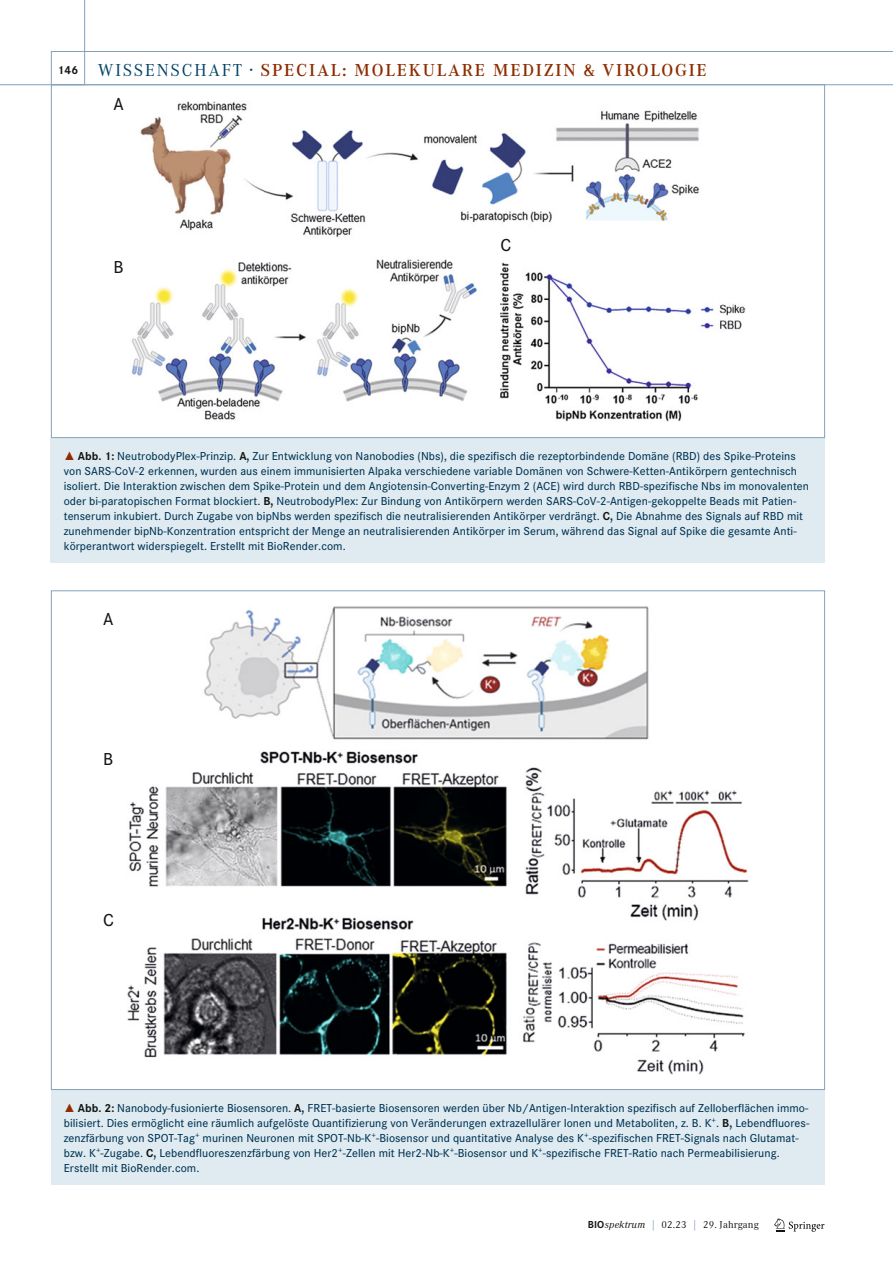
<style>
.page{position:relative;width:893px;height:1263px;background:#fff}
.page>*{position:absolute;margin:0;border:0;box-sizing:border-box;transform-origin:0 0}
.t1{font:600 18px "Corporate A";letter-spacing:.1em;color:#8d2d00}
.t2{font:500 18px "Corporate S";color:#131413}
.t3{font:500 12px/15px "Corporate S";letter-spacing:.005em;color:#003252}
.t4{font:10.5px "Corporate A";letter-spacing:.015em;color:#131413}
.s1{font-family:"Corporate S";font-weight:700;font-size:12px;color:#131413}
.s2{font-weight:400;color:#004264}
.s3{font-family:"The Sans Expert";font-weight:400;color:#8d2d00}
.s4{font-weight:700;color:#131413}
.s5{font-weight:700}
.s6{font-family:"Corporate S";font-weight:700}
.s7{font-style:italic}
.s8{color:#658ba6}
</style>
<div class="page">
<svg style="left:774px;top:1218px;width:50px;height:14px"></svg>
<div style="left:51px;top:1090px;width:774px;height:94px;background:#dfebf1"></div>
<img style="left:127px;top:606px;width:622px;height:469px">
<div style="left:51px;top:438px;width:774px;height:124px;background:#dfebf1"></div>
<img style="left:131px;top:101px;width:614px;height:320px">
<svg style="left:0;top:0;width:85px;height:85px"></svg>
<div style="left:51px;top:51px;width:842px;height:34px;border:1px solid #84a2ba"></div>
<h1 class="t1" style="left:58px;top:63px;width:651px"><span class="s1">146</span> <span class="s2">WISSENSCHAFT ·</span> SPECIAL: MOLEKULARE MEDIZIN &amp; VIROLOGIE</h1>
<h1 class="t2" style="left:113px;top:98px;width:12px">A</h1>
<h1 class="t2" style="left:113px;top:261px;width:12px">B</h1>
<h1 class="t2" style="left:500px;top:239px;width:12px">C</h1>
<p class="t3" style="left:64px;top:449px;width:747px"><span class="s3">˚</span> <span class="s4">Abb. 1:</span> NeutrobodyPlex-Prinzip. <span class="s4">A</span><span class="s5">,</span> Zur Entwicklung von Nanobodies (Nbs), die spezifisch die rezeptorbindende Domäne (RBD) des Spike-Proteins von SARS-CoV-2 erkennen, wurden aus einem immunisierten Alpaka verschiedene variable Domänen von Schwere-Ketten-Antikörpern gentechnisch isoliert. Die Interaktion zwischen dem Spike-Protein und dem Angiotensin-Convert ing-Enzym 2 (ACE) wird durch RBD-spezifische Nbs im monovalenten oder bi-paratopischen Format blockiert. <span class="s4">B,</span> NeutrobodyPlex: Zur Bindung von Antikörpern werden SARS-CoV-2-Antigen-gekoppelte Beads mit Patien&shy;tenserum inkubiert. Durch Zugabe von bipNbs werden spezifisch die neutralisierenden Antikörper verdrängt. <span class="s4">C</span><span class="s5">,</span> Die Abnahme des Signals auf RBD mit zunehmender bipNb-Konzentration entspricht der Menge an neutralisierenden Antikörper im Serum, während das Signal auf Spike die gesamte Anti&shy;körperantwort widerspiegelt. Erstellt mit BioRender.com.</p>
<h1 class="t2" style="left:103px;top:613px;width:12px">A</h1>
<h1 class="t2" style="left:103px;top:752px;width:12px">B</h1>
<h1 class="t2" style="left:103px;top:914px;width:12px">C</h1>
<p class="t3" style="left:64px;top:1101px;width:747px"><span class="s3">˚</span> <span class="s4">Abb. 2:</span> Nanobody-fusionierte Biosensoren. <span class="s4">A</span><span class="s5">,</span> FRET-basierte Biosensoren werden über Nb/Antigen-Interaktion spezifisch auf Zelloberflächen immo&shy;bilisiert. Dies ermöglicht eine räumlich aufgelöste Quantifizierung von Veränderungen extrazellulärer Ionen und Metaboliten, z. B. K<sup>+</sup>. <span class="s4">B</span><span class="s5">,</span> Lebendfluores&shy;zenzfärbung von SPOT-Tag<sup>+</sup> murinen Neuronen mit SPOT-Nb-K<sup>+</sup>-Biosensor und quantitative Analyse des K<sup>+</sup>-spezifischen FRET-Signals nach Glutamat&shy;bzw. K<sup>+</sup>-Zugabe. <span class="s4">C</span><span class="s5">,</span> Lebendfluoreszenzfärbung von Her2<sup>+</sup>-Zellen mit Her2-Nb-K<sup>+</sup>-Biosensor und K<sup>+</sup>-spezifische FRET-Ratio nach Permeabilisierung.<br>Erstellt mit BioRender.com.</p>
<p class="t4" style="left:588px;top:1221px;width:173px"><span class="s6">BIO</span><span class="s7">spektrum</span> <span class="s8">|</span> 02.23 <span class="s8">|</span> 29. Jahrgang</p>
</div>
